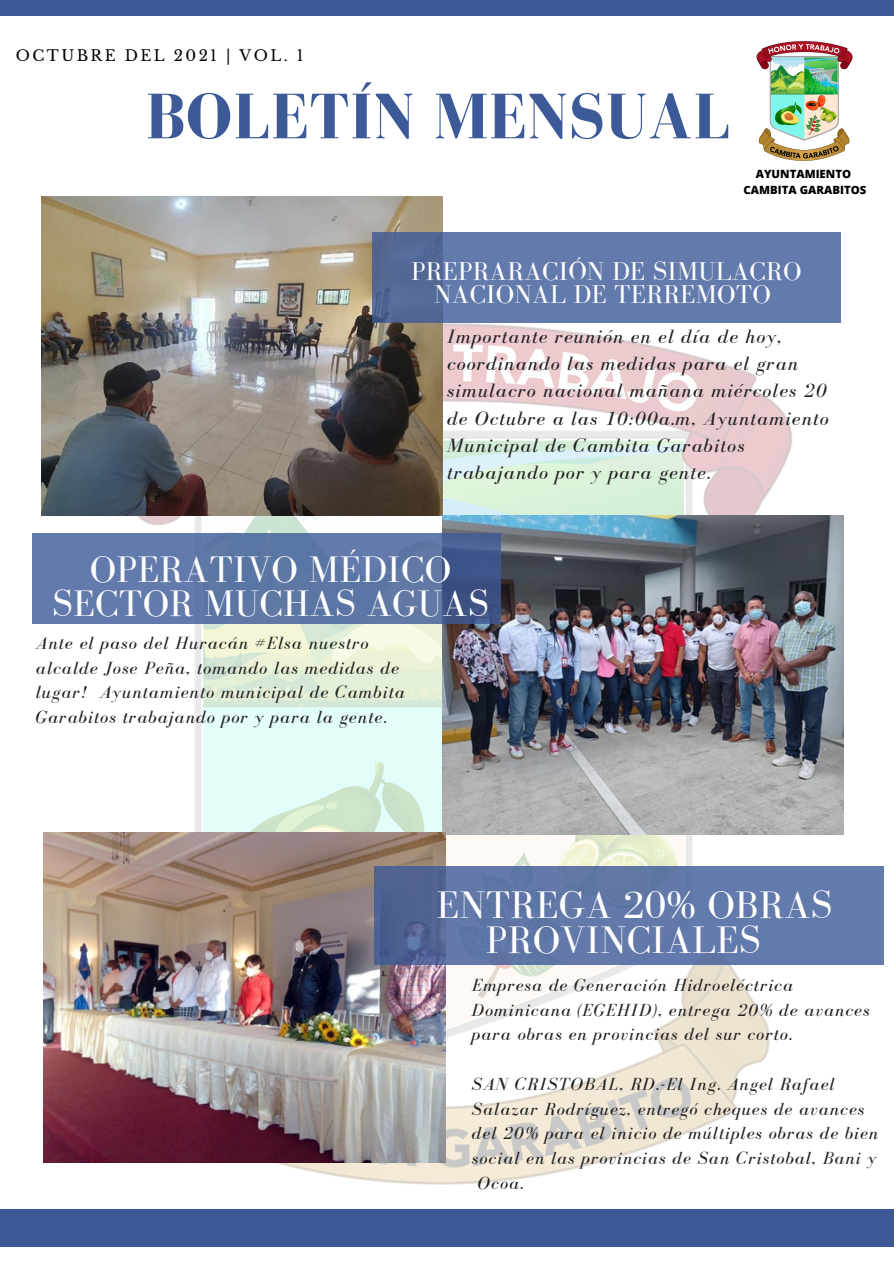
<style>
.page{position:relative;width:894px;height:1264px;background:#fff}
.page>*{position:absolute;margin:0;border:0;box-sizing:border-box;transform-origin:0 0}
.t1{font:700 66px "Bodoni FLF";letter-spacing:.01em;color:#3d5a98}
.t2{font:39.45px/35px "Bodoni FLF";letter-spacing:.01em;color:#fff;text-align:center}
.t3{font:37.95px/33.8px "Bodoni FLF";letter-spacing:.01em;color:#fff;text-align:center}
.t4{font:26.55px/23.5px "Bodoni FLF";letter-spacing:.01em;color:#fff;text-align:center}
.t5{font:italic 19.8px/27px "Bodoni FLF";letter-spacing:.06em;color:#222}
.t6{font:italic 18.15px/24.5px "Bodoni FLF";letter-spacing:.06em;color:#222}
.t7{font:italic 18px/24.8px "Bodoni FLF";letter-spacing:.06em;color:#222}
.t8{font:15px "Libre Baskerville";letter-spacing:.16em;color:#000}
.t9{font:800 11.4px "Open Sans";color:#000}
</style>
<div class="page">
<div style="left:0;top:1209px;width:893px;height:37px;background:#3d5a98"></div>
<div style="left:0;top:0;width:893px;height:16px;background:#3d5a98"></div>
<img style="left:92px;top:322px;width:713px;height:863px">
<img style="left:42px;top:197px;width:400px;height:318px">
<svg style="left:372px;top:232px;width:468px;height:90px;background:#6078a8"></svg>
<img style="left:442px;top:515px;width:401px;height:319px">
<svg style="left:32px;top:533px;width:468px;height:90px;background:#5b74a3"></svg>
<img style="left:44px;top:832px;width:401px;height:330px">
<svg style="left:374px;top:866px;width:509px;height:98px;background:#5f75a6"></svg>
<img style="left:756px;top:41px;width:97px;height:120px">
<p class="t8" style="left:16px;top:46px;width:289px">OCTUBRE DEL 2021 | VOL. 1</p>
<p class="t1" style="left:146px;top:81px;width:586px">BOLETÍN MENSUAL</p>
<p class="t9" style="left:755px;top:166px;width:97px">AYUNTAMIENTO</p>
<p class="t9" style="left:743px;top:182px;width:124px">CAMBITA GARABITOS</p>
<p class="t4" style="left:411px;top:259px;width:392px">PREPRARACIÓN DE SIMULACRO<br>NACIONAL DE TERREMOTO</p>
<p class="t5" style="left:447px;top:323px;width:383px">Importante reunión en el día de hoy, coordinando las medidas para el gran simulacro nacional mañana miércoles 20 de Octubre a las 10:00a.m, Ayuntamiento Municipal de Cambita Garabitos trabajando por y para gente.</p>
<p class="t3" style="left:52px;top:552px;width:438px">OPERATIVO MÉDICO<br>SECTOR MUCHAS AGUAS</p>
<p class="t6" style="left:36px;top:630px;width:370px">Ante el paso del Huracán #Elsa nuestro alcalde Jose Peña, tomando las medidas de lugar! Ayuntamiento municipal de Cambita Garabitos trabajando por y para la gente.</p>
<p class="t2" style="left:436px;top:886px;width:397px">ENTREGA 20% OBRAS<br>PROVINCIALES</p>
<p class="t7" style="left:472px;top:972px;width:399px">Empresa de Generación Hidroeléctrica<br>Dominicana (EGEHID), entrega 20% de avances para obras en provincias del sur corto.</p>
<p class="t7" style="left:472px;top:1071px;width:364px">SAN CRISTOBAL, RD.-El Ing. Angel Rafael</p>
<p class="t7" style="left:472px;top:1096px;width:394px">Salazar Rodríguez, entregó cheques de avances</p>
<p class="t7" style="left:472px;top:1121px;width:407px">del 20% para el inicio de múltiples obras de bien</p>
<p class="t7" style="left:472px;top:1145px;width:406px">social en las provincias de San Cristobal, Bani y</p>
<p class="t7" style="left:477px;top:1170px;width:47px">Ocoa.</p>
</div>
